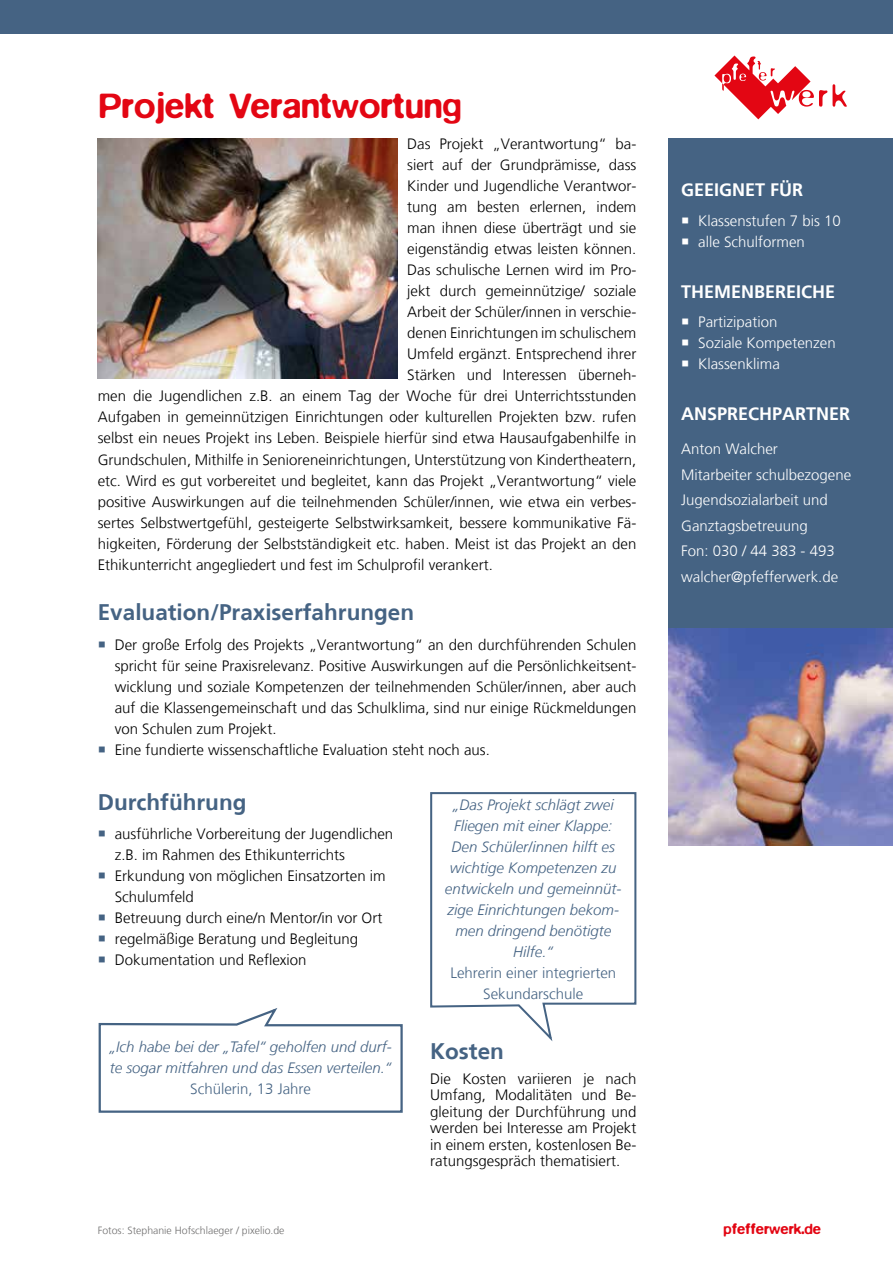
<style>
.page{position:relative;width:893px;height:1263px;background:#fff}
.page>*{position:absolute;margin:0;border:0;box-sizing:border-box;transform-origin:0 0}
.t1{font:500 36px "Blur";color:#e30613}
.t2{font:700 22.5px "Frutiger";color:#456383}
.t3{font:700 18px "Frutiger";color:#fff}
.t4{font:300 15px/21px "Frutiger LT";color:#000}
.t5{font:italic 300 15px/21px "Frutiger LT";color:#456383}
.t6{font:300 15px/25.5px "Frutiger LT";color:#fff}
.t7{font:300 15px/21px "Frutiger LT";color:#456383;text-align:center}
.t8{font:500 15px "Blur";color:#e30613}
.t9{font:300 10.5px "Frutiger LT";color:#706f6f}
</style>
<div class="page">
<div style="left:0;top:0;width:893px;height:34px;background:#456383"></div>
<svg style="left:714px;top:55px;width:133px;height:64px"></svg>
<img style="left:668px;top:628px;width:225px;height:217px">
<div style="left:668px;top:138px;width:225px;height:490px;background:#456383"></div>
<svg style="left:98px;top:1008px;width:305px;height:105px"></svg>
<svg style="left:430px;top:792px;width:207px;height:249px"></svg>
<img style="left:98px;top:138px;width:299px;height:241px">
<h1 class="t1" style="left:99px;top:85px;width:364px">Projekt Verantwortung</h1>
<p class="t4" style="left:407px;top:134px;width:231px">Das Projekt „Verantwortung“ ba-</p>
<p class="t4" style="left:407px;top:155px;width:231px">siert auf der Grundprämisse, dass</p>
<p class="t4" style="left:407px;top:176px;width:231px">Kinder und Jugendliche Verantwor-</p>
<p class="t4" style="left:407px;top:197px;width:231px">tung am besten erlernen, indem</p>
<p class="t4" style="left:407px;top:218px;width:231px">man ihnen diese überträgt und sie</p>
<p class="t4" style="left:407px;top:239px;width:231px">eigenständig etwas leisten können.</p>
<p class="t4" style="left:407px;top:260px;width:231px">Das schulische Lernen wird im Pro-</p>
<p class="t4" style="left:407px;top:281px;width:231px">jekt durch gemeinnützige/ soziale</p>
<p class="t4" style="left:407px;top:302px;width:231px">Arbeit der Schüler/innen in verschie-</p>
<p class="t4" style="left:407px;top:323px;width:231px">denen Einrichtungen im schulischem</p>
<p class="t4" style="left:407px;top:344px;width:231px">Umfeld ergänzt. Entsprechend ihrer</p>
<p class="t4" style="left:407px;top:365px;width:231px">Stärken und Interessen überneh-</p>
<p class="t4" style="left:98px;top:386px;width:540px">men die Jugendlichen z.B. an einem Tag der Woche für drei Unterrichtsstunden</p>
<p class="t4" style="left:98px;top:407px;width:540px">Aufgaben in gemeinnützigen Einrichtungen oder kulturellen Projekten bzw. rufen</p>
<p class="t4" style="left:98px;top:428px;width:540px">selbst ein neues Projekt ins Leben. Beispiele hierfür sind etwa Hausaufgabenhilfe in</p>
<p class="t4" style="left:98px;top:449px;width:540px">Grundschulen, Mithilfe in Senioreneinrichtungen, Unterstützung von Kindertheatern,</p>
<p class="t4" style="left:98px;top:470px;width:540px">etc. Wird es gut vorbereitet und begleitet, kann das Projekt „Verantwortung“ viele</p>
<p class="t4" style="left:98px;top:491px;width:540px">positive Auswirkungen auf die teilnehmenden Schüler/innen, wie etwa ein verbes-</p>
<p class="t4" style="left:98px;top:512px;width:540px">sertes Selbstwertgefühl, gesteigerte Selbstwirksamkeit, bessere kommunikative Fä-</p>
<p class="t4" style="left:98px;top:533px;width:540px">higkeiten, Förderung der Selbstständigkeit etc. haben. Meist ist das Projekt an den</p>
<p class="t4" style="left:98px;top:554px;width:397px">Ethikunterricht angegliedert und fest im Schulprofil verankert.</p>
<h2 class="t2" style="left:98px;top:599px;width:318px">Evaluation/Praxiserfahrungen</h2>
<p class="t4" style="left:115px;top:634px;width:523px">Der große Erfolg des Projekts „Verantwortung“ an den durchführenden Schulen spricht für seine Praxisrelevanz. Positive Auswirkungen auf die Persönlichkeitsent&shy;wicklung und soziale Kompetenzen der teilnehmenden Schüler/innen, aber auch auf die Klassengemeinschaft und das Schulklima, sind nur einige Rückmeldungen von Schulen zum Projekt.<br>Eine fundierte wissenschaftliche Evaluation steht noch aus.</p>
<h2 class="t2" style="left:98px;top:789px;width:150px">Durchführung</h2>
<p class="t4" style="left:115px;top:824px;width:280px">ausführliche Vorbereitung der Jugendlichen z.B. im Rahmen des Ethikunterrichts Erkundung von möglichen Einsatzorten im Schulumfeld<br>Betreuung durch eine/n Mentor/in vor Ort regelmäßige Beratung und Begleitung Dokumentation und Reflexion</p>
<p class="t5" style="left:110px;top:1036px;width:283px">„Ich habe bei der „Tafel“ geholfen und durf&shy;te sogar mitfahren und das Essen verteilen.“</p>
<p class="t7" style="left:190px;top:1078px;width:122px">Schülerin, 13 Jahre</p>
<p class="t9" style="left:98px;top:1224px;width:188px">Fotos: Stephanie Hofschlaeger / pixelio.de</p>
<p class="t5" style="left:445px;top:795px;width:178px;text-align:center">„Das Projekt schlägt zwei<br>Fliegen mit einer Klappe:<br>Den Schüler/innen hilft es wichtige Kompetenzen zu entwickeln und gemeinnüt&shy;zige Einrichtungen bekom&shy;men dringend benötigte<br>Hilfe.“</p>
<p class="t7" style="left:450px;top:963px;width:167px">Lehrerin einer integrierten<br>Sekundarschule</p>
<h2 class="t2" style="left:430px;top:1038px;width:75px">Kosten</h2>
<p class="t4" style="left:430px;top:1071px;width:208px;line-height:16.5px;text-align:justify">Die Kosten variieren je nach Umfang, Modalitäten und Be&shy;gleitung der Durchführung und werden bei Interesse am Projekt in einem ersten, kostenlosen Be&shy;ratungsgespräch thematisiert.</p>
<p class="t3" style="left:681px;top:180px;width:124px">GEEIGNET FÜR</p>
<p class="t6" style="left:698px;top:211px;width:144px;line-height:21px">Klassenstufen 7 bis 10 alle Schulformen</p>
<p class="t3" style="left:681px;top:281px;width:156px">THEMENBEREICHE</p>
<p class="t6" style="left:698px;top:312px;width:139px;line-height:21px">Partizipation<br>Soziale Kompetenzen<br>Klassenklima</p>
<p class="t3" style="left:681px;top:403px;width:171px">ANSPRECHPARTNER</p>
<p class="t6" style="left:681px;top:436px;width:172px">Anton Walcher<br>Mitarbeiter schulbezogene<br>Jugendsozialarbeit und<br>Ganztagsbetreuung<br>Fon: 030 / 44 383 - 493 walcher@pfefferwerk.de</p>
<p class="t8" style="left:723px;top:1220px;width:99px">pfefferwerk.de</p>
</div>
